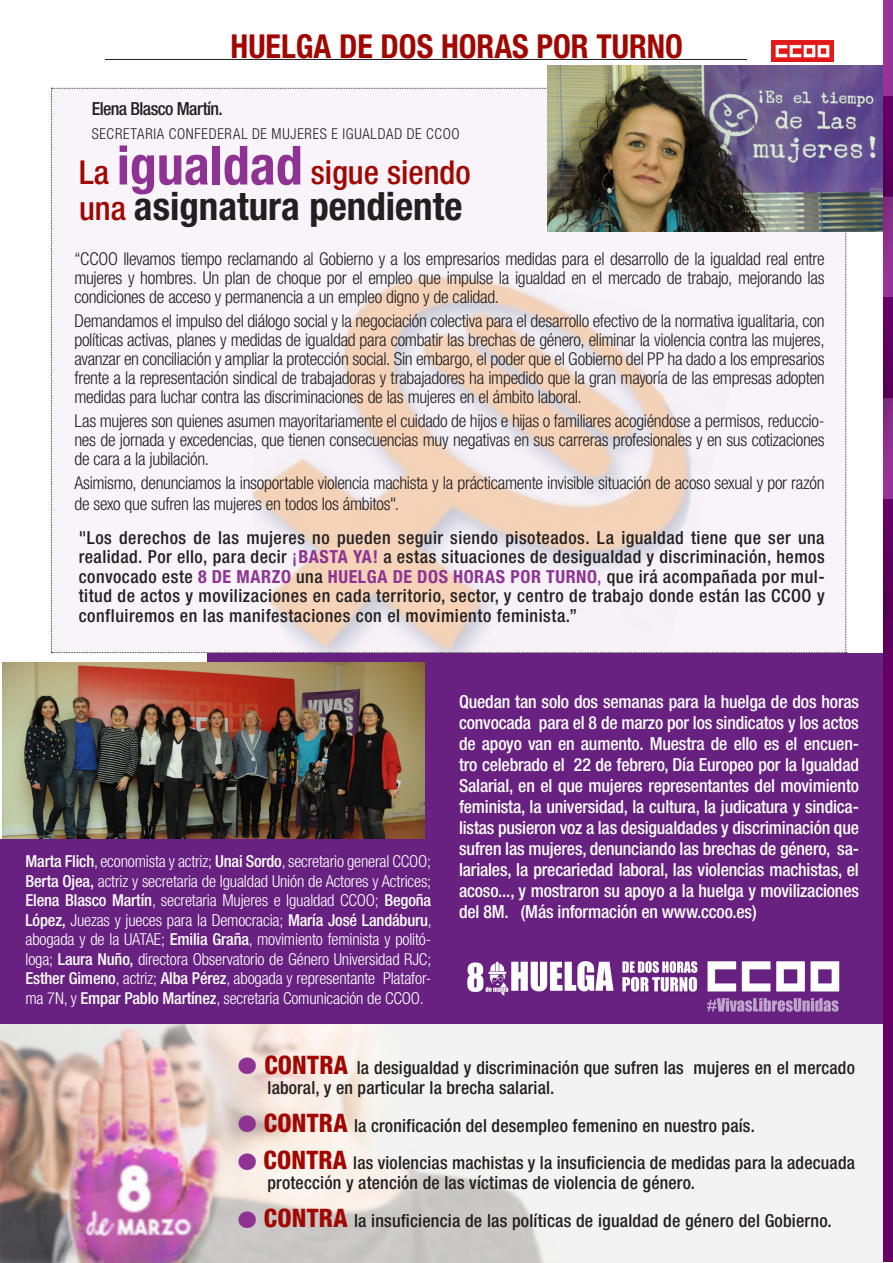
<style>
.page{position:relative;width:893px;height:1263px;background:#fff}
.page>*{position:absolute;margin:0;border:0;box-sizing:border-box;transform-origin:0 0}
.Balazo{font:700 condensed 39px "Helvetica Neue";color:#231f20}
.Balazo-2{font:700 condensed 33px "Helvetica Neue";color:#a20600}
.Balazo-3{font:500 condensed 33px "Helvetica Neue";color:#a20600}
.Balazo-4{font:500 condensed 18px/19.5px "Helvetica Neue";letter-spacing:.01em;color:#231f20}
.Entradillas{font:500 condensed 18px/21px "Helvetica Neue";letter-spacing:-.01em;color:#fff;text-align:justify}
.Texti_box{font:500 condensed 18px "Helvetica Neue";letter-spacing:-.03em;color:#231f20}
.Balazo-5{font:300 condensed 17.7px/19.2px "Helvetica Neue";letter-spacing:-.02em;color:#231f20;text-align:justify}
.t1{font:300 condensed 16.5px/19.5px "Helvetica Neue";letter-spacing:-.01em;color:#fff;text-align:justify}
.Texti_box-2{font:300 condensed 15px "Helvetica Neue";letter-spacing:.05em;color:#231f20}
.s1{font-weight:700;font-size:54px;color:#8e3393}
.s2{font-weight:500;font-size:33px;color:#a20600}
.s3{color:#8e3393}
.s4{font-weight:700;color:#8e3393}
.s5{font-weight:500}
.s6{font-weight:800;font-size:25.5px;color:#a20600}
.s7{font-size:17.7px}
</style>
<div class="page">
<div style="left:51px;top:88px;width:796px;height:565px;background:#f8f4f9"></div>
<img style="left:547px;top:66px;width:337px;height:165px">
<img style="left:230px;top:249px;width:507px;height:404px">
<div style="left:207px;top:653px;width:686px;height:272px;background:#682181"></div>
<hr style="left:105px;top:59px;width:642px;height:1px;background:#231f20">
<img style="left:771px;top:40px;width:62px;height:22px">
<img style="left:0;top:1023px;width:884px;height:240px">
<img style="left:2px;top:663px;width:422px;height:176px">
<div style="left:0;top:839px;width:465px;height:184px;background:#682181"></div>
<div style="left:461px;top:948px;width:423px;height:75px;background:#682181"></div>
<img style="left:467px;top:961px;width:373px;height:51px">
<div style="left:442px;top:673px;width:447px;height:279px;background:#682181"></div>
<div style="left:884px;top:0;width:9px;height:1262px;background:#606"></div>
<div style="left:884px;top:0;width:9px;height:96px;background:#939"></div>
<svg style="left:884px;top:157px;width:9px;height:485px"></svg>
<p class="Balazo-2" style="left:231px;top:26px;width:454px">HUELGA DE DOS HORAS POR TURNO</p>
<p class="Texti_box" style="left:92px;top:98px;width:133px">Elena Blasco Martín.</p>
<p class="Texti_box-2" style="left:92px;top:126px;width:369px">SECRETARIA CONFEDERAL DE MUJERES E IGUALDAD DE CCOO</p>
<p class="Balazo-3" style="left:79px;top:153px;width:393px">La <span class="s1">igualdad</span> sigue siendo</p>
<p class="Balazo" style="left:79px;top:183px;width:385px"><span class="s2">una</span> asignatura pendiente</p>
<p class="Balazo-5" style="left:74px;top:249px;width:752px">“CCOO llevamos tiempo reclamando al Gobierno y a los empresarios medidas para el desarrollo de la igualdad real entre mujeres y hombres. Un plan de choque por el empleo que impulse la igualdad en el mercado de trabajo, mejorando las condiciones de acceso y permanencia a un empleo digno y de calidad.</p>
<p class="Balazo-5" style="left:74px;top:311px;width:752px">Demandamos el impulso del diálogo social y la negociación colectiva para el desarrollo efectivo de la normativa igualitaria, con políticas activas, planes y medidas de igualdad para combatir las brechas de género, eliminar la violencia contra las mujeres, avanzar en conciliación y ampliar la protección social. Sin embargo, el poder que el Gobierno del PP ha dado a los empresarios frente a la representación sindical de trabajadoras y trabajadores ha impedido que la gran mayoría de las empresas adopten medidas para luchar contra las discriminaciones de las mujeres en el ámbito laboral.</p>
<p class="Balazo-5" style="left:74px;top:411px;width:752px">Las mujeres son quienes asumen mayoritariamente el cuidado de hijos e hijas o familiares acogiéndose a permisos, reduccio&shy;nes de jornada y excedencias, que tienen consecuencias muy negativas en sus carreras profesionales y en sus cotizaciones de cara a la jubilación.</p>
<p class="Balazo-5" style="left:74px;top:472px;width:752px;line-height:21px">Asimismo, denunciamos la insoportable violencia machista y la prácticamente invisible situación de acoso sexual y por razón de sexo que sufren las mujeres en todos los ámbitos".</p>
<p class="Balazo-4" style="left:79px;top:527px;width:748px;text-align:justify">"Los derechos de las mujeres no pueden seguir siendo pisoteados. La igualdad tiene que ser una realidad. Por ello, para decir <span class="s3">¡</span><span class="s4">BASTA YA!</span> a estas situaciones de desigualdad y discriminación, hemos convocado este <span class="s4">8 DE MARZO</span> una <span class="s4">HUELGA DE DOS HORAS POR TURNO</span><span class="s3">,</span> que irá acompañada por mul&shy;titud de actos y movilizaciones en cada territorio, sector, y centro de trabajo donde están las CCOO y confluiremos en las manifestaciones con el movimiento feminista.”</p>
<p class="t1" style="left:25px;top:851px;width:408px"><span class="s5">Marta Flich</span>, economista y actriz; <span class="s5">Unai Sordo</span>, secretario general CCOO; <span class="s5">Berta Ojea,</span> actriz y secretaria de Igualdad Unión de Actores y Actrices; <span class="s5">Elena Blasco Martín</span>, secretaria Mujeres e Igualdad CCOO; <span class="s5">Begoña López,</span> Juezas y jueces para la Democracia; <span class="s5">María José Landáburu</span>, abogada y de la UATAE; <span class="s5">Emilia Graña</span>, movimiento feminista y politó&shy;loga; <span class="s5">Laura Nuño,</span> directora Observatorio de Género Universidad RJC; <span class="s5">Esther Gimeno</span>, actriz; <span class="s5">Alba Pérez</span>, abogada y representante Platafor&shy;ma 7N, y <span class="s5">Empar Pablo Martínez</span>, secretaria Comunicación de CCOO.</p>
<p class="Entradillas" style="left:459px;top:691px;width:401px">Quedan tan solo dos semanas para la huelga de dos horas convocada para el 8 de marzo por los sindicatos y los actos de apoyo van en aumento. Muestra de ello es el encuen&shy;tro celebrado el 22 de febrero, Día Europeo por la Igualdad Salarial, en el que mujeres representantes del movimiento feminista, la universidad, la cultura, la judicatura y sindica&shy;listas pusieron voz a las desigualdades y discriminación que sufren las mujeres, denunciando las brechas de género, sa&shy;lariales, la precariedad laboral, las violencias machistas, el acoso..., y mostraron su apoyo a la huelga y movilizaciones del 8M. (Más información en www.ccoo.es)</p>
<p class="Balazo-4" style="left:268px;top:1057px;width:589px;line-height:20px;text-indent:-30px"><span class="s3">●</span> <span class="s6">CONTRA</span> la desigualdad y discriminación que sufren las mujeres en el mercado laboral, y en particular la brecha salarial.</p>
<p class="Balazo-4" style="left:238px;top:1115px;width:519px"><span class="s3">●</span> <span class="s6">CONTRA</span> la cronificación del desempleo femenino en nuestro país.</p>
<p class="Balazo-4" style="left:268px;top:1152px;width:589px;line-height:20px;text-indent:-30px"><span class="s3">●</span> <span class="s6">CONTRA</span> <span class="s7">l</span>as violencias machistas y la insuficiencia de medidas para la adecuada protección y atención de las víctimas de violencia de género.</p>
<p class="Balazo-4" style="left:238px;top:1210px;width:596px"><span class="s3">●</span> <span class="s6">CONTRA</span> la insuficiencia de las políticas de igualdad de género del Gobierno.</p>
</div>
